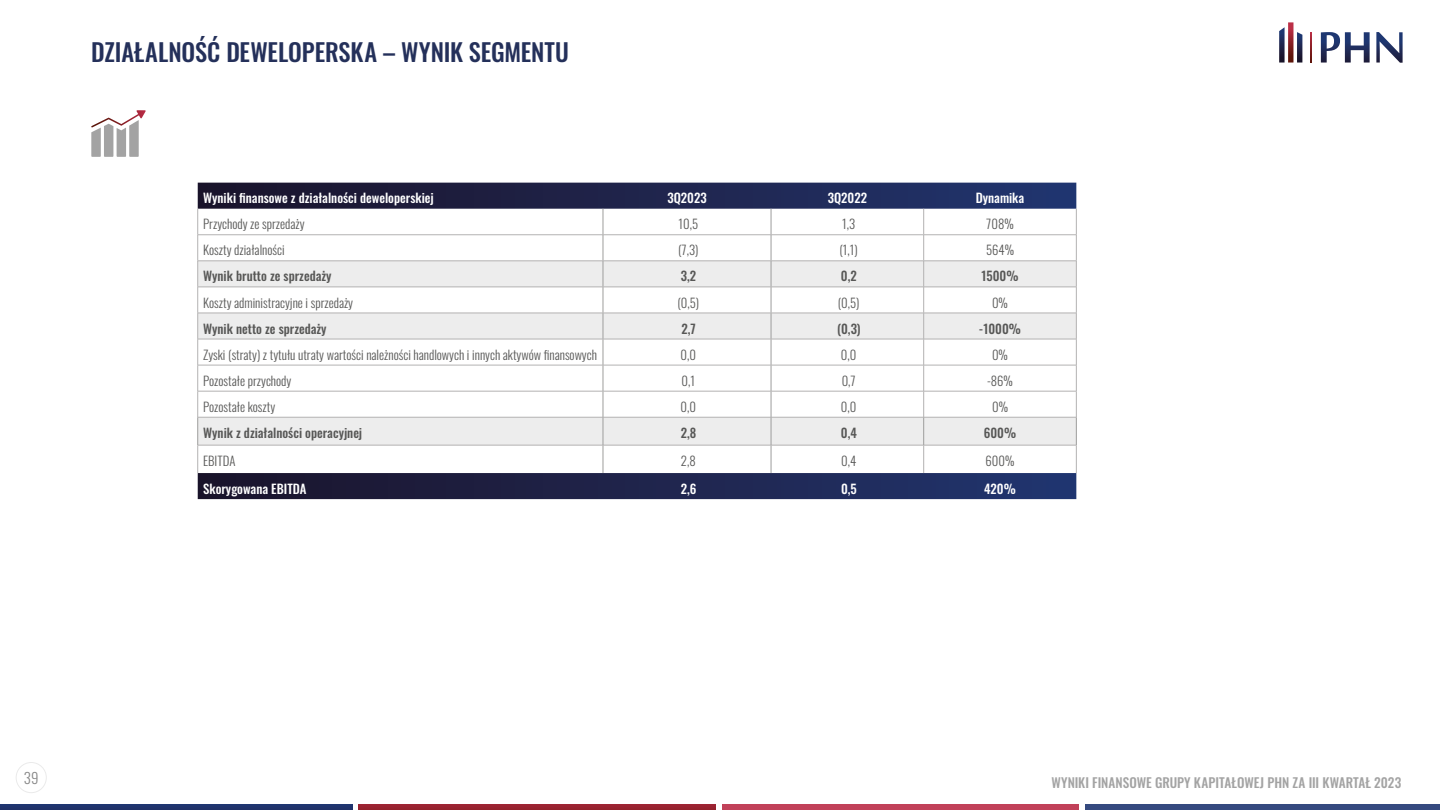
<style>
.page{position:relative;width:1440px;height:810px;background:#fff}
.page>*{position:absolute;margin:0;border:0;box-sizing:border-box;transform-origin:0 0}
.t1{font:500 24.45px "Oswald";color:#24305a}
.t2{font:300 14.85px "Oswald";color:#878787}
.t3{font:500 13.27px "Oswald";letter-spacing:.005em;color:#a3a3a3}
.t4{font:300 12.75px "Oswald";color:#575756}
.t5{font:500 12.75px "Oswald";color:#575756}
.t6{font:500 12.75px "Oswald";color:#fff}
</style>
<div class="page">
<div style="left:16px;top:762px;width:31px;height:31px;border:1px solid #878787;border-radius:50%"></div>
<div style="left:0;top:805px;width:352px;height:5px;background:#20336b"></div>
<div style="left:359px;top:805px;width:357px;height:5px;background:#982230"></div>
<div style="left:1085px;top:805px;width:355px;height:5px;background:#354a7f"></div>
<div style="left:722px;top:805px;width:357px;height:5px;background:#c14159"></div>
<svg style="left:1311px;top:32px;width:1px;height:31px"></svg>
<svg style="left:1279px;top:27px;width:6px;height:36px"></svg>
<svg style="left:1288px;top:22px;width:5px;height:41px"></svg>
<svg style="left:1297px;top:32px;width:5px;height:31px"></svg>
<svg style="left:1321px;top:32px;width:49px;height:31px"></svg>
<svg style="left:1376px;top:32px;width:27px;height:31px"></svg>
<svg style="left:198px;top:183px;width:878px;height:316px;background:#1f254d"></svg>
<svg style="left:198px;top:209px;width:879px;height:264px"></svg>
<svg style="left:91px;top:110px;width:55px;height:47px"></svg>
<h1 class="t1" style="left:91px;top:39px;width:479px">DZIAŁALNOŚĆ DEWELOPERSKA – WYNIK SEGMENTU</h1>
<p class="t6" style="left:203px;top:191px;width:232px">Wyniki finansowe z działalności deweloperskiej</p>
<p class="t6" style="left:667px;top:191px;width:41px">3Q2023</p>
<p class="t6" style="left:828px;top:191px;width:41px">3Q2022</p>
<p class="t6" style="left:976px;top:191px;width:50px">Dynamika</p>
<p class="t4" style="left:203px;top:213px;width:103px">Przychody ze sprzedaży</p>
<p class="t4" style="left:678px;top:213px;width:21px">10,5</p>
<p class="t4" style="left:842px;top:213px;width:15px">1,3</p>
<p class="t4" style="left:986px;top:213px;width:29px">708%</p>
<p class="t4" style="left:203px;top:239px;width:83px">Koszty działalności</p>
<p class="t4" style="left:678px;top:239px;width:22px">(7,3)</p>
<p class="t4" style="left:839px;top:239px;width:20px">(1,1)</p>
<p class="t4" style="left:986px;top:239px;width:30px">564%</p>
<p class="t5" style="left:203px;top:270px;width:130px">Wynik brutto ze sprzedaży</p>
<p class="t5" style="left:681px;top:270px;width:17px">3,2</p>
<p class="t5" style="left:841px;top:270px;width:17px">0,2</p>
<p class="t5" style="left:982px;top:270px;width:39px">1500%</p>
<p class="t4" style="left:203px;top:291px;width:152px">Koszty administracyjne i sprzedaży</p>
<p class="t4" style="left:677px;top:291px;width:23px">(0,5)</p>
<p class="t4" style="left:838px;top:291px;width:23px">(0,5)</p>
<p class="t4" style="left:992px;top:291px;width:17px">0%</p>
<p class="t5" style="left:203px;top:322px;width:125px">Wynik netto ze sprzedaży</p>
<p class="t5" style="left:681px;top:322px;width:16px">2,7</p>
<p class="t5" style="left:837px;top:322px;width:25px">(0,3)</p>
<p class="t5" style="left:979px;top:322px;width:44px">-1000%</p>
<p class="t4" style="left:203px;top:343px;width:395px">Zyski (straty) z tytułu utraty wartości należności handlowych i innych aktywów finansowych</p>
<p class="t4" style="left:681px;top:343px;width:17px">0,0</p>
<p class="t4" style="left:841px;top:343px;width:17px">0,0</p>
<p class="t4" style="left:992px;top:343px;width:17px">0%</p>
<p class="t4" style="left:203px;top:369px;width:90px">Pozostałe przychody</p>
<p class="t4" style="left:682px;top:369px;width:15px">0,1</p>
<p class="t4" style="left:842px;top:369px;width:16px">0,7</p>
<p class="t4" style="left:987px;top:369px;width:27px">-86%</p>
<p class="t4" style="left:203px;top:395px;width:74px">Pozostałe koszty</p>
<p class="t4" style="left:681px;top:395px;width:17px">0,0</p>
<p class="t4" style="left:841px;top:395px;width:17px">0,0</p>
<p class="t4" style="left:992px;top:395px;width:17px">0%</p>
<p class="t5" style="left:203px;top:426px;width:161px">Wynik z działalności operacyjnej</p>
<p class="t5" style="left:681px;top:426px;width:17px">2,8</p>
<p class="t5" style="left:841px;top:426px;width:17px">0,4</p>
<p class="t5" style="left:984px;top:426px;width:34px">600%</p>
<p class="t4" style="left:203px;top:449px;width:34px">EBITDA</p>
<p class="t4" style="left:681px;top:449px;width:16px">2,8</p>
<p class="t4" style="left:841px;top:449px;width:17px">0,4</p>
<p class="t4" style="left:986px;top:449px;width:30px">600%</p>
<p class="t6" style="left:203px;top:482px;width:105px">Skorygowana EBITDA</p>
<p class="t6" style="left:681px;top:482px;width:17px">2,6</p>
<p class="t6" style="left:841px;top:482px;width:17px">0,5</p>
<p class="t6" style="left:984px;top:482px;width:33px">420%</p>
<p class="t2" style="left:24px;top:764px;width:16px">39</p>
<p class="t3" style="left:1051px;top:776px;width:351px">WYNIKI FINANSOWE GRUPY KAPITAŁOWEJ PHN ZA III KWARTAŁ 2023</p>
</div>
